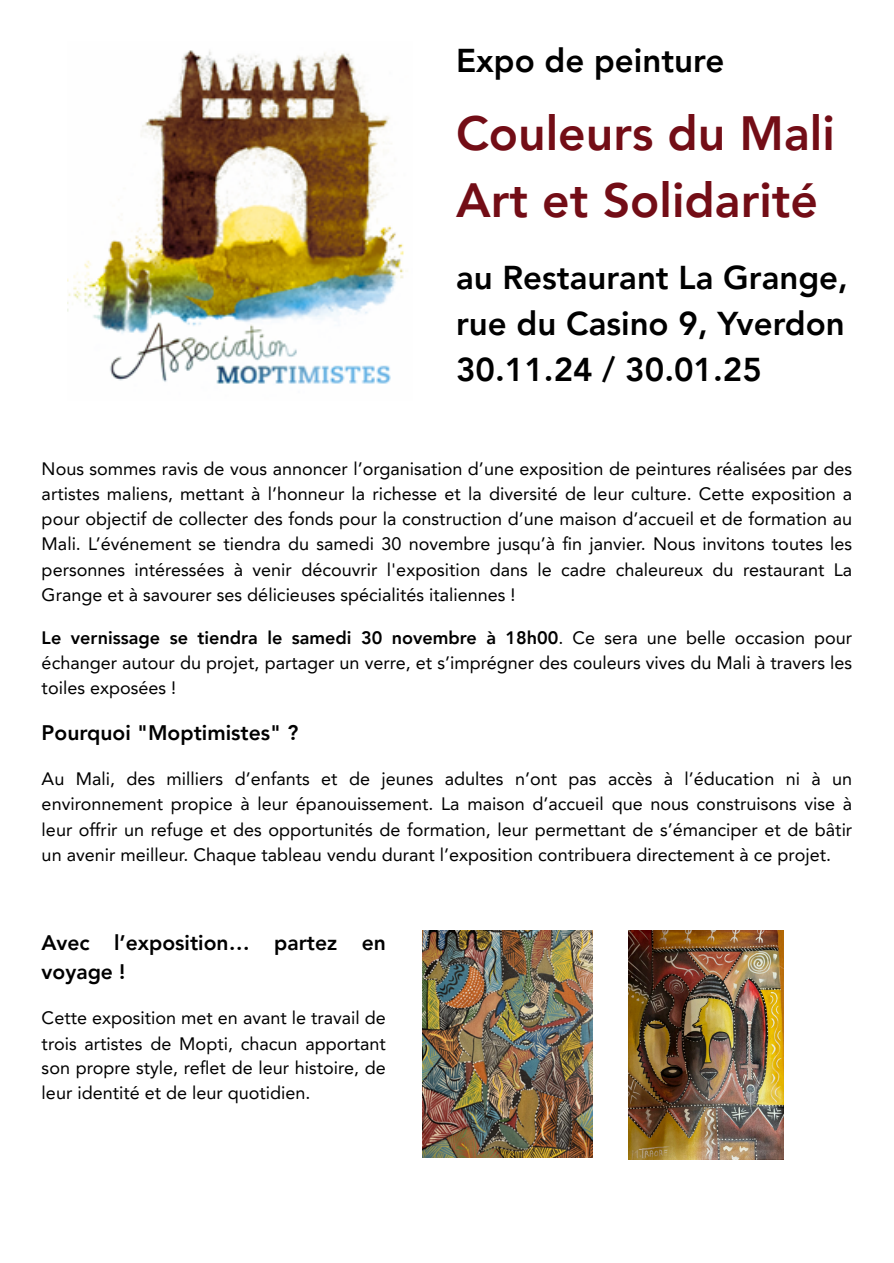
<style>
.page{position:relative;width:894px;height:1263px;background:#fff}
.page>*{position:absolute;margin:0;border:0;box-sizing:border-box;transform-origin:0 0}
.t1{font:800 48px/67.5px "Avenir LT Pro";color:#730d16}
.t2{font:800 33px/46.2px "Avenir LT Pro";color:#000;text-align:justify}
.t3{font:800 21px/29.2px "Avenir LT Pro";color:#000}
.t4{font:18px/25.2px "Avenir LT Pro";color:#000;text-align:justify}
.s1{font-weight:800}
</style>
<div class="page">
<img style="left:68px;top:50px;width:340px;height:334px">
<img style="left:422px;top:930px;width:170px;height:228px">
<img style="left:628px;top:930px;width:155px;height:230px">
<p class="t2" style="left:456px;top:40px;width:270px">Expo de peinture</p>
<h1 class="t1" style="left:456px;top:104px;width:380px">Couleurs du Mali<br>Art et Solidarité</h1>
<p class="t2" style="left:456px;top:258px;width:393px">au Restaurant La Grange, rue du Casino 9, Yverdon 30.11.24 / 30.01.25</p>
<p class="t4" style="left:42px;top:458px;width:811px">Nous sommes ravis de vous annoncer l’organisation d’une exposition de peintures réalisées par des artistes maliens, mettant à l’honneur la richesse et la diversité de leur culture. Cette exposition a pour objectif de collecter des fonds pour la construction d’une maison d’accueil et de formation au Mali. L’événement se tiendra du samedi 30 novembre jusqu’à fin janvier. Nous invitons toutes les personnes intéressées à venir découvrir l'exposition dans le cadre chaleureux du restaurant La Grange et à savourer ses délicieuses spécialités italiennes !</p>
<h2 class="t4" style="left:42px;top:626px;width:811px"><span class="s1">Le vernissage se tiendra le samedi 30 novembre à 18h00</span>. Ce sera une belle occasion pour échanger autour du projet, partager un verre, et s’imprégner des couleurs vives du Mali à travers les toiles exposées !</h2>
<h1 class="t3" style="left:42px;top:720px;width:258px">Pourquoi "Moptimistes" ?</h1>
<p class="t4" style="left:42px;top:768px;width:811px">Au Mali, des milliers d’enfants et de jeunes adultes n’ont pas accès à l’éducation ni à un environnement propice à leur épanouissement. La maison d’accueil que nous construisons vise à leur offrir un refuge et des opportunités de formation, leur permettant de s’émanciper et de bâtir un avenir meilleur. Chaque tableau vendu durant l’exposition contribuera directement à ce projet.</p>
<h1 class="t3" style="left:42px;top:929px;width:345px">Avec l’exposition… partez en voyage !</h1>
<p class="t4" style="left:42px;top:1007px;width:345px">Cette exposition met en avant le travail de trois artistes de Mopti, chacun apportant son propre style, reflet de leur histoire, de leur identité et de leur quotidien.</p>
</div>
